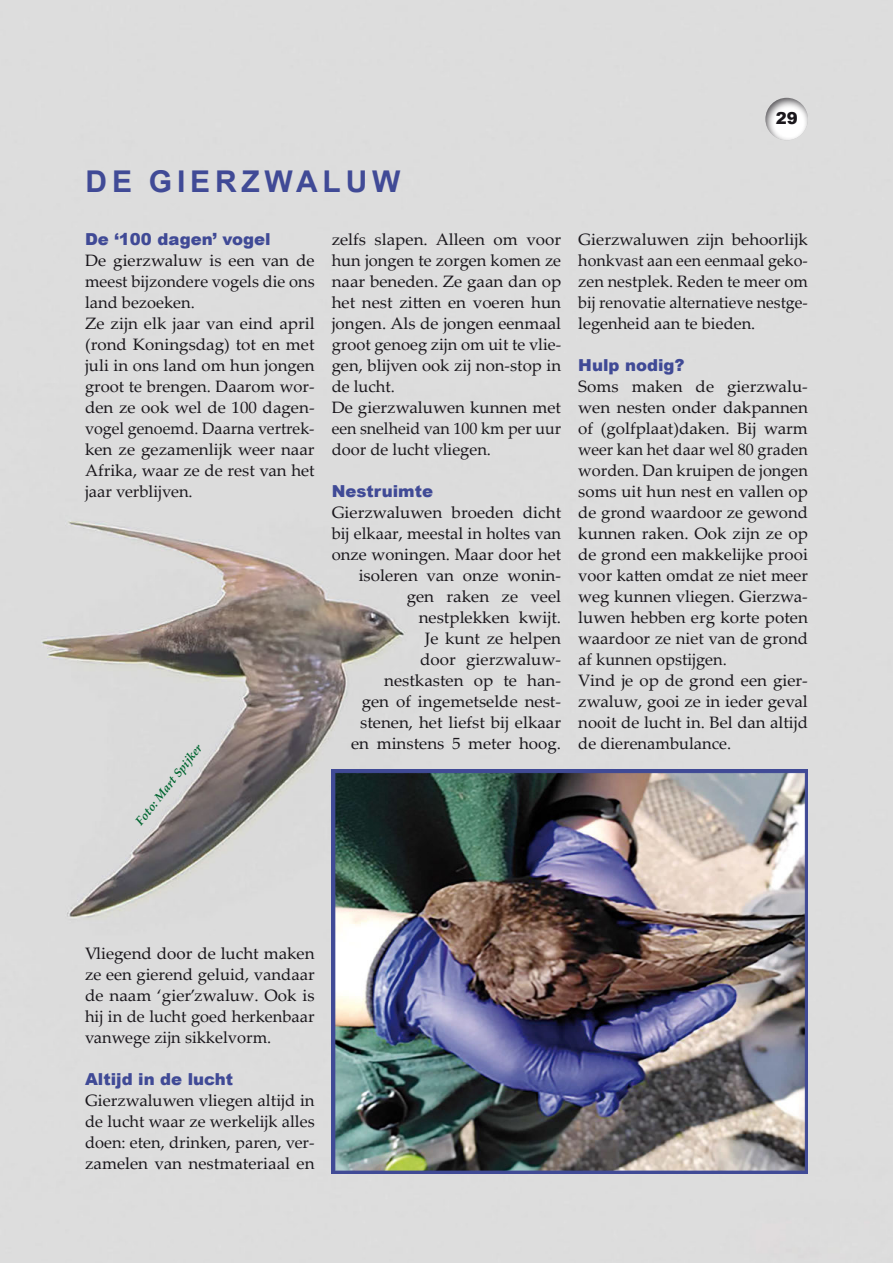
<style>
.page{position:relative;width:893px;height:1263px;background:#fff}
.page>*{position:absolute;margin:0;border:0;box-sizing:border-box;transform-origin:0 0}
.kop_toc{font:700 30px "Arial";letter-spacing:.16em;color:#404a96}
.tekst{font:16.5px/21px "Palatino Linotype";color:#1a171c;text-align:justify}
.tekst__space_after{font:16.5px/21px "Palatino Linotype";color:#1a171c;text-align:justify}
.subkop{font:900 16.5px "Arial";color:#404a96}
.tekst-2{font:900 16.5px "Arial";color:#1a171c}
.caption_groen{font:italic 700 12px "Palatino Linotype";color:#006630}
</style>
<div class="page">
<div style="left:0;top:128px;width:893px;height:1135px;background:#ddd"></div>
<img style="left:331px;top:769px;width:477px;height:405px">
<div style="left:764px;top:98px;width:45px;height:45px;background:#1a171c;opacity:.75"></div>
<p class="tekst-2" style="left:776px;top:106px;width:24px">29</p>
<p class="kop_toc" style="left:86px;top:160px;width:316px">DE GIERZWALUW</p>
<p class="subkop" style="left:85px;top:227px;width:187px">De ‘100 dagen’ vogel</p>
<p class="tekst" style="left:85px;top:249px;width:231px">De gierzwaluw is een van de meest bijzondere vogels die ons land bezoeken.</p>
<p class="tekst__space_after" style="left:85px;top:312px;width:231px">Ze zijn elk jaar van eind april (rond Koningsdag) tot en met juli in ons land om hun jongen groot te brengen. Daarom wor&shy;den ze ook wel de 100 dagen&shy;vogel genoemd. Daarna vertrek&shy;ken ze gezamenlijk weer naar Afrika, waar ze de rest van het jaar verblijven.</p>
<p class="caption_groen" style="left:132px;top:818px;width:101px;rotate:-52deg">Foto: Mart Spijker</p>
<p class="tekst" style="left:332px;top:228px;width:231px">zelfs slapen. Alleen om voor hun jongen te zorgen komen ze naar beneden. Ze gaan dan op het nest zitten en voeren hun jongen. Als de jongen eenmaal groot genoeg zijn om uit te vlie&shy;gen, blijven ook zij non-stop in de lucht.</p>
<p class="tekst__space_after" style="left:332px;top:396px;width:231px">De gierzwaluwen kunnen met een snelheid van 100 km per uur door de lucht vliegen.</p>
<p class="subkop" style="left:332px;top:479px;width:103px">Nestruimte</p>
<p class="tekst__space_after" style="left:332px;top:501px;width:231px;text-align:right">Gierzwaluwen broeden dicht bij elkaar, meestal in holtes van onze woningen. Maar door het isoleren van onze wonin&shy;gen raken ze veel nestplekken kwijt.<br>Je kunt ze helpen<br>door gierzwaluw-<br>nestkasten op te han-<br>gen of ingemetselde nest&shy;stenen, het liefst bij elkaar<br>en minstens 5 meter hoog.</p>
<p class="tekst__space_after" style="left:578px;top:228px;width:231px">Gierzwaluwen zijn behoorlijk honkvast aan een eenmaal geko&shy;zen nestplek. Reden te meer om bij renovatie alternatieve nestge&shy;legenheid aan te bieden.</p>
<p class="subkop" style="left:578px;top:353px;width:108px">Hulp nodig?</p>
<p class="tekst" style="left:578px;top:375px;width:231px">Soms maken de gierzwalu&shy;wen nesten onder dakpannen of (golfplaat)daken. Bij warm weer kan het daar wel 80 graden worden. Dan kruipen de jongen soms uit hun nest en vallen op de grond waardoor ze gewond kunnen raken. Ook zijn ze op de grond een makkelijke prooi voor katten omdat ze niet meer weg kunnen vliegen. Gierzwa&shy;luwen hebben erg korte poten waardoor ze niet van de grond af kunnen opstijgen.</p>
<p class="tekst" style="left:578px;top:669px;width:231px">Vind je op de grond een gier&shy;zwaluw, gooi ze in ieder geval nooit de lucht in. Bel dan altijd de dierenambulance.</p>
<p class="tekst__space_after" style="left:85px;top:943px;width:231px">Vliegend door de lucht maken ze een gierend geluid, vandaar de naam ‘gier’zwaluw. Ook is hij in de lucht goed herkenbaar vanwege zijn sikkelvorm.</p>
<p class="subkop" style="left:85px;top:1067px;width:150px">Altijd in de lucht</p>
<p class="tekst" style="left:85px;top:1090px;width:231px">Gierzwaluwen vliegen altijd in de lucht waar ze werkelijk alles doen: eten, drinken, paren, ver&shy;zamelen van nestmateriaal en</p>
</div>
